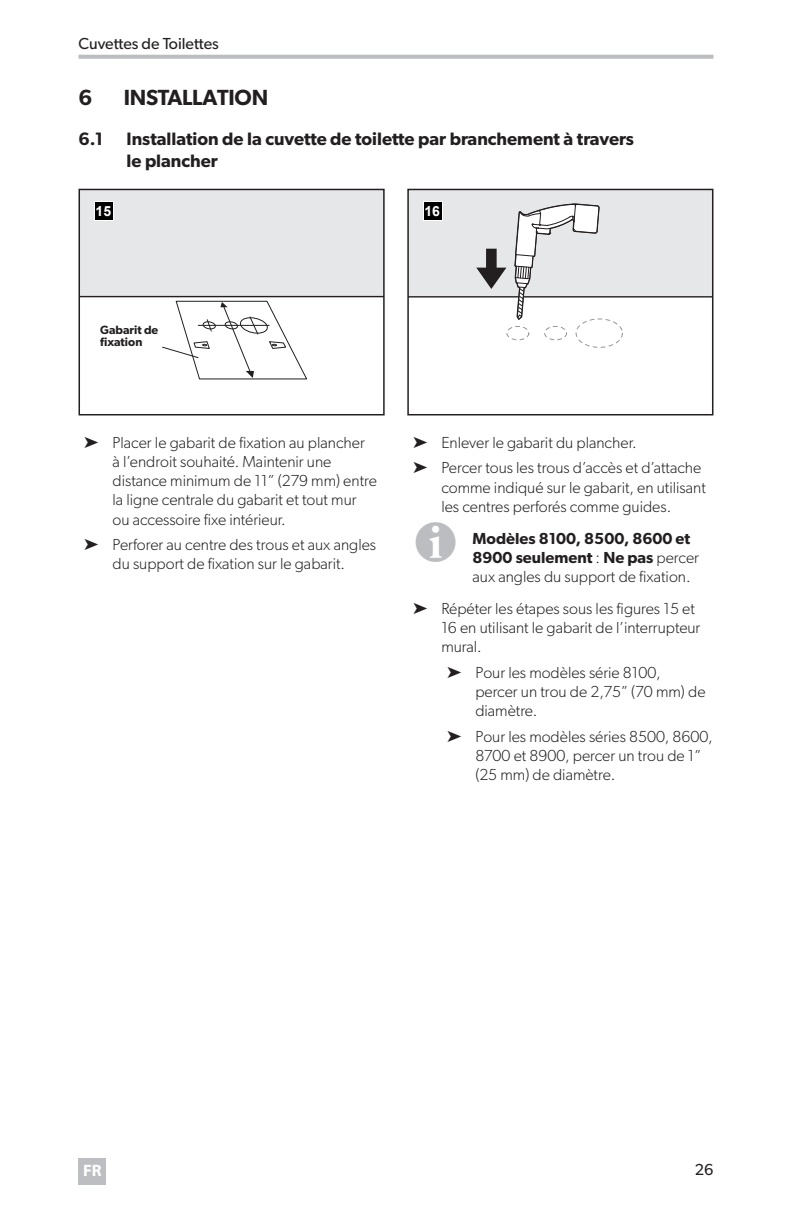
<style>
.page{position:relative;width:792px;height:1224px;background:#fff}
.page>*{position:absolute;margin:0;border:0;box-sizing:border-box;transform-origin:0 0}
.t1{font:48px "Waeco Piktogramme";color:#bcbdc0}
.t2{font:600 22px "Gibson";letter-spacing:-.01em;color:#231f20}
.t3{font:600 18px/21.6px "Gibson";color:#231f20}
.t4{font:700 16.6px "Myriad Pro";color:#fff}
.t5{font:300 16px/19.2px "Gibson";color:#231f20}
.t6{font:600 16px/19.2px "Gibson";color:#231f20}
.t7{font:16px "Gibson";color:#231f20}
.t8{font:700 14px "Arial";color:#fff}
.Callout{font:600 12px/12px "Gibson";color:#231f20}
.s1{font-weight:300}
</style>
<div class="page">
<div style="left:79px;top:1158px;width:27px;height:26px;background:#bdbec1"></div>
<svg style="left:79px;top:55px;width:634px;height:4px;fill:#bcbdc0"></svg>
<div style="left:79px;top:189px;width:305px;height:107px;background:#e6e7e9"></div>
<hr style="left:79px;top:296px;width:305px;height:1px;background:#231f20">
<div style="left:79px;top:189px;width:306px;height:226px;border:2px solid #231f20"></div>
<svg style="left:94px;top:202px;width:20px;height:19px"></svg>
<div style="left:95px;top:203px;width:18px;height:17px;background:#000"></div>
<svg style="left:162px;top:300px;width:145px;height:80px"></svg>
<div style="left:408px;top:189px;width:305px;height:107px;background:#e6e7e9"></div>
<hr style="left:408px;top:296px;width:305px;height:2px;background:#231f20">
<div style="left:506px;top:326px;width:23px;height:14px;border:1px dashed #939598;border-radius:50%"></div>
<div style="left:576px;top:318px;width:47px;height:30px;border:1px dashed #939598;border-radius:50%"></div>
<svg style="left:514px;top:203px;width:86px;height:137px"></svg>
<svg style="left:476px;top:249px;width:30px;height:40px"></svg>
<div style="left:407px;top:189px;width:306px;height:226px;border:2px solid #231f20"></div>
<div style="left:423px;top:202px;width:20px;height:19px;background:#000"></div>
<p class="t7" style="left:79px;top:34px;width:142px">Cuvettes de Toilettes</p>
<p class="t2" style="left:79px;top:84px;width:15px">6</p>
<p class="t2" style="left:124px;top:84px;width:146px">INSTALLATION</p>
<p class="t3" style="left:79px;top:128px;width:26px">6.1</p>
<p class="t3" style="left:127px;top:128px;width:509px">Installation de la cuvette de toilette par branchement à travers le plancher</p>
<p class="t8" style="left:96px;top:201px;width:17px">15</p>
<p class="t8" style="left:424px;top:201px;width:17px">16</p>
<p class="Callout" style="left:100px;top:324px;width:60px">Gabarit de fixation</p>
<p class="t5" style="left:113px;top:432px;width:266px;text-indent:-28px">➤ Placer le gabarit de fixation au plancher<br>à l’endroit souhaité. Maintenir une distance minimum de 11” (279 mm) entre la ligne centrale du gabarit et tout mur ou accessoire fixe intérieur.</p>
<p class="t5" style="left:84px;top:535px;width:293px;text-align:center">➤ Perforer au centre des trous et aux angles du support de fixation sur le gabarit.</p>
<p class="t5" style="left:413px;top:432px;width:222px">➤ Enlever le gabarit du plancher.</p>
<p class="t5" style="left:441px;top:458px;width:266px;text-indent:-28px">➤ Percer tous les trous d’accès et d’attache comme indiqué sur le gabarit, en utilisant les centres perforés comme guides.</p>
<p class="t1" style="left:416px;top:518px;width:54px">I</p>
<p class="t6" style="left:473px;top:528px;width:228px">Modèles 8100, 8500, 8600 et<br>8900 seulement <span class="s1">:</span> Ne pas <span class="s1">percer aux angles du support de fixation.</span></p>
<p class="t5" style="left:441px;top:598px;width:261px;text-indent:-28px">➤ Répéter les étapes sous les figures 15 et<br>16 en utilisant le gabarit de l’interrupteur mural.</p>
<p class="t5" style="left:475px;top:662px;width:232px;text-indent:-28px">➤ Pour les modèles série 8100, percer un trou de 2,75” (70 mm) de diamètre.</p>
<p class="t5" style="left:475px;top:726px;width:239px;text-indent:-28px">➤ Pour les modèles séries 8500, 8600,<br>8700 et 8900, percer un trou de 1” (25 mm) de diamètre.</p>
<p class="t4" style="left:83px;top:1160px;width:20px">FR</p>
<p class="t7" style="left:695px;top:1160px;width:20px">26</p>
</div>
